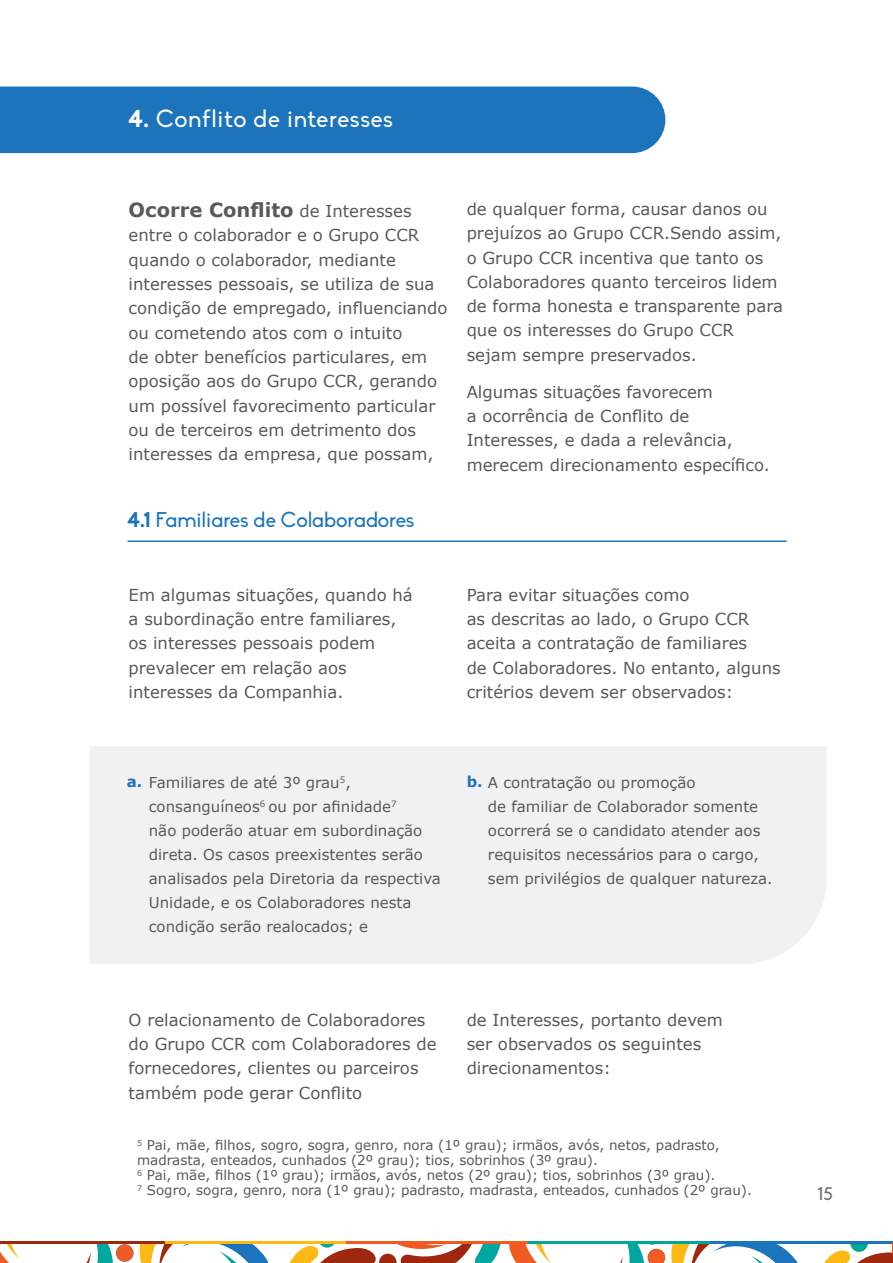
<style>
.page{position:relative;width:893px;height:1263px;background:#fff}
.page>*{position:absolute;margin:0;border:0;box-sizing:border-box;transform-origin:0 0}
.t1{font:24px "Biko";letter-spacing:.03em;color:#fff}
.t2{font:21px "Biko";color:#1c75bc}
.t3{font:700 19.5px "Verdana";color:#58595b}
.t4{font:18px "Biko";color:#6d6e71}
.t5{font:16.5px/24.3px "Verdana";color:#58595b}
.t6{font:15px/24px "Verdana";color:#58595b}
.t7{font:13.5px/15px "Verdana";color:#58595b}
.s1{font-weight:700}
.s2{font-weight:400;font-size:16.5px}
.s3{font-weight:700;color:#1c75bc}
</style>
<div class="page">
<svg style="left:0;top:1244px;width:121px;height:19px"></svg>
<div style="left:116px;top:1244px;width:17px;height:17px;background:#f15a22;border-radius:50%"></div>
<hr style="left:164px;top:1242px;width:182px;height:2px;background:#fdb913">
<hr style="left:0;top:1242px;width:164px;height:2px;background:#9e280e">
<hr style="left:346px;top:1242px;width:183px;height:2px;background:#f15a22">
<hr style="left:529px;top:1242px;width:182px;height:2px;background:#00a79e">
<hr style="left:711px;top:1242px;width:182px;height:2px;background:#1c75bc">
<svg style="left:131px;top:1243px;width:762px;height:20px"></svg>
<div style="left:0;top:87px;width:665px;height:66px;background:#1c75bc"></div>
<hr style="left:128px;top:540px;width:659px;height:2px;background:#1c75bc">
<div style="left:90px;top:746px;width:737px;height:218px;background:#f1f1f2"></div>
<h1 class="t1" style="left:129px;top:106px;width:266px"><span class="s1">4.</span> Conflito de interesses</h1>
<p class="t3" style="left:129px;top:196px;width:284px">Ocorre Conflito <span class="s2">de Interesses</span></p>
<p class="t5" style="left:129px;top:223px;width:320px">entre o colaborador e o Grupo CCR quando o colaborador, mediante interesses pessoais, se utiliza de sua condição de empregado, influenciando ou cometendo atos com o intuito<br>de obter benefícios particulares, em oposição aos do Grupo CCR, gerando um possível favorecimento particular ou de terceiros em detrimento dos interesses da empresa, que possam,</p>
<p class="t2" style="left:128px;top:508px;width:289px"><span class="s1">4.1</span> Familiares de Colaboradores</p>
<p class="t5" style="left:467px;top:197px;width:318px">de qualquer forma, causar danos ou prejuízos ao Grupo CCR.Sendo assim, o Grupo CCR incentiva que tanto os Colaboradores quanto terceiros lidem de forma honesta e transparente para que os interesses do Grupo CCR sejam sempre preservados.</p>
<p class="t5" style="left:467px;top:379px;width:305px">Algumas situações favorecem<br>a ocorrência de Conflito de<br>Interesses, e dada a relevância, merecem direcionamento específico.</p>
<p class="t5" style="left:129px;top:582px;width:286px">Em algumas situações, quando há a subordinação entre familiares, os interesses pessoais podem prevalecer em relação aos interesses da Companhia.</p>
<p class="t5" style="left:467px;top:582px;width:315px">Para evitar situações como<br>as descritas ao lado, o Grupo CCR aceita a contratação de familiares<br>de Colaboradores. No entanto, alguns critérios devem ser observados:</p>
<p class="t6" style="left:149px;top:770px;width:294px;text-indent:-22px"><span class="s3">a.</span> Familiares de até 3º grau<sup>5</sup>, consanguíneos<sup>6</sup> ou por afinidade<sup>7<br></sup>não poderão atuar em subordinação direta. Os casos preexistentes serão analisados pela Diretoria da respectiva Unidade, e os Colaboradores nesta condição serão realocados; e</p>
<p class="t6" style="left:488px;top:770px;width:286px;text-indent:-21px"><span class="s3">b.</span> A contratação ou promoção<br>de familiar de Colaborador somente ocorrerá se o candidato atender aos requisitos necessários para o cargo, sem privilégios de qualquer natureza.</p>
<p class="t5" style="left:129px;top:1007px;width:309px">O relacionamento de Colaboradores do Grupo CCR com Colaboradores de fornecedores, clientes ou parceiros também pode gerar Conflito</p>
<p class="t5" style="left:467px;top:1007px;width:258px">de Interesses, portanto devem ser observados os seguintes direcionamentos:</p>
<p class="t7" style="left:137px;top:1137px;width:616px"><sup>5</sup> Pai, mãe, filhos, sogro, sogra, genro, nora (1º grau); irmãos, avós, netos, padrasto, madrasta, enteados, cunhados (2º grau); tios, sobrinhos (3º grau).<br><sup>6</sup> Pai, mãe, filhos (1º grau); irmãos, avós, netos (2º grau); tios, sobrinhos (3º grau).<br><sup>7</sup> Sogro, sogra, genro, nora (1º grau); padrasto, madrasta, enteados, cunhados (2º grau).</p>
<p class="t4" style="left:817px;top:1183px;width:17px">15</p>
</div>
